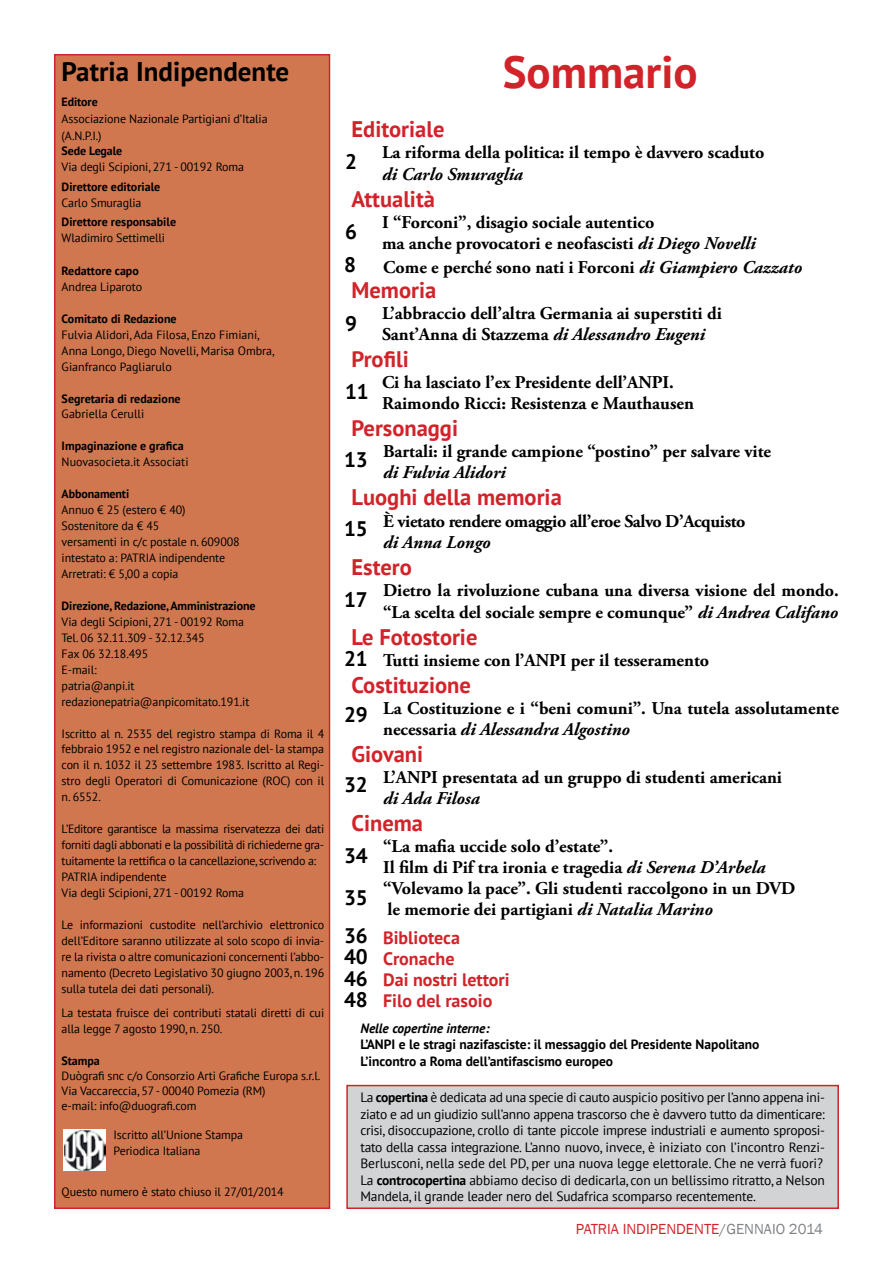
<style>
.page{position:relative;width:893px;height:1263px;background:#fff}
.page>*{position:absolute;margin:0;border:0;box-sizing:border-box;transform-origin:0 0}
.t1{font:700 45px "PT Sans";color:#d2232a}
.t2{font:700 27px "PT Sans";color:#000}
.t3{font:700 22.5px "PT Sans";color:#d2232a}
.t4{font:700 21px/21.1px "PT Sans";color:#000}
.t5{font:700 18px/21px "Adobe Garamond Pro";color:#000}
.t6{font:italic 700 18px "Adobe Garamond Pro";color:#000}
.t7{font:700 18px/21px "PT Sans";color:#d2232a}
.t8{font:700 18px "Adobe Garamond Pro";letter-spacing:-.02em;color:#000}
.t9{font:15px "Franklin Gothic";color:#d2232a}
.t10{font:13.5px/16.5px "PT Sans";letter-spacing:-.02em;color:#000}
.t11{font:700 13.5px/16.5px "PT Sans";color:#000}
.t12{font:italic 700 13.5px "PT Sans";color:#000}
.t13{font:12px/15.9px "PT Sans";letter-spacing:-.01em;color:#000}
.t14{font:700 12px "PT Sans";color:#000}
.s1{font-style:italic}
.s2{font-weight:700}
.s3{color:#808285}
</style>
<div class="page">
<div style="left:346px;top:1085px;width:493px;height:124px;background:#d1d3d4;border:2px solid #d2232a"></div>
<div style="left:54px;top:54px;width:276px;height:1155px;background:#d0774f;border:2px solid #d2232a"></div>
<img style="left:64px;top:1129px;width:41px;height:41px">
<h2 class="t2" style="left:62px;top:53px;width:229px">Patria Indipendente</h2>
<p class="t14" style="left:62px;top:94px;width:38px">Editore</p>
<p class="t13" style="left:62px;top:110px;width:207px;line-height:16.5px">Associazione Nazionale Partigiani d’Italia (A.N.P.I.)</p>
<p class="t14" style="left:62px;top:143px;width:62px">Sede Legale</p>
<p class="t13" style="left:62px;top:159px;width:184px">Via degli Scipioni, 271 - 00192 Roma</p>
<p class="t14" style="left:62px;top:179px;width:100px">Direttore editoriale</p>
<p class="t13" style="left:62px;top:194px;width:81px">Carlo Smuraglia</p>
<p class="t14" style="left:62px;top:214px;width:116px">Direttore responsabile</p>
<p class="t13" style="left:62px;top:230px;width:105px">Wladimiro Settimelli</p>
<p class="t14" style="left:62px;top:263px;width:79px">Redattore capo</p>
<p class="t13" style="left:62px;top:278px;width:82px">Andrea Liparoto</p>
<p class="t14" style="left:62px;top:311px;width:117px">Comitato di Redazione</p>
<p class="t13" style="left:62px;top:326px;width:214px">Fulvia Alidori, Ada Filosa, Enzo Fimiani,<br>Anna Longo, Diego Novelli, Marisa Ombra,<br>Gianfranco Pagliarulo</p>
<p class="t14" style="left:62px;top:390px;width:120px">Segretaria di redazione</p>
<p class="t13" style="left:62px;top:406px;width:84px">Gabriella Cerulli</p>
<p class="t14" style="left:62px;top:438px;width:124px">Impaginazione e grafica</p>
<p class="t13" style="left:62px;top:454px;width:128px">Nuovasocieta.it Associati</p>
<p class="t14" style="left:62px;top:486px;width:69px">Abbonamenti</p>
<p class="t13" style="left:62px;top:502px;width:180px">Annuo € 25 (estero € 40)<br>Sostenitore da € 45<br>versamenti in c/c postale n. 609008 intestato a: PATRIA indipendente<br>Arretrati: € 5,00 a copia</p>
<p class="t14" style="left:62px;top:598px;width:195px">Direzione, Redazione, Amministrazione</p>
<p class="t13" style="left:62px;top:613px;width:189px">Via degli Scipioni, 271 - 00192 Roma<br>Tel. 06 32.11.309 - 32.12.345<br>Fax 06 32.18.495<br>E-mail:<br>patria@anpi.it redazionepatria@anpicomitato.191.it</p>
<p class="t13" style="left:62px;top:725px;width:264px;text-align:justify">Iscritto al n. 2535 del registro stampa di Roma il 4 febbraio 1952 e nel registro nazionale del- la stampa con il n. 1032 il 23 settembre 1983. Iscritto al Regi&shy;stro degli Operatori di Comunicazione (ROC) con il n. 6552.</p>
<p class="t13" style="left:62px;top:821px;width:264px">L’Editore garantisce la massima riservatezza dei dati forniti dagli abbonati e la possibilità di richiederne gra&shy;tuitamente la rettifica o la cancellazione, scrivendo a:<br>PATRIA indipendente<br>Via degli Scipioni, 271 - 00192 Roma</p>
<p class="t13" style="left:62px;top:916px;width:264px;text-align:justify">Le informazioni custodite nell’archivio elettronico dell’Editore saranno utilizzate al solo scopo di invia&shy;re la rivista o altre comunicazioni concernenti l’abbo&shy;namento (Decreto Legislativo 30 giugno 2003, n. 196 sulla tutela dei dati personali).</p>
<p class="t13" style="left:62px;top:1004px;width:264px">La testata fruisce dei contributi statali diretti di cui alla legge 7 agosto 1990, n. 250.</p>
<p class="t14" style="left:62px;top:1052px;width:39px">Stampa</p>
<p class="t13" style="left:62px;top:1068px;width:260px;line-height:15px">Duògrafi snc c/o Consorzio Arti Grafiche Europa s.r.l.<br>Via Vaccareccia, 57 - 00040 Pomezia (RM)<br>e-mail: info@duografi.com</p>
<p class="t13" style="left:114px;top:1127px;width:131px">Iscritto all’Unione Stampa<br>Periodica Italiana</p>
<p class="t13" style="left:62px;top:1183px;width:224px">Questo numero è stato chiuso il 27/01/2014</p>
<h1 class="t1" style="left:503px;top:42px;width:196px">Sommario</h1>
<h3 class="t3" style="left:351px;top:114px;width:94px">Editoriale</h3>
<h3 class="t5" style="left:382px;top:142px;width:384px">La riforma della politica: il tempo è davvero scaduto</h3>
<h3 class="t6" style="left:382px;top:164px;width:142px">di Carlo Smuraglia</h3>
<h3 class="t3" style="left:351px;top:184px;width:85px">Attualità</h3>
<h3 class="t5" style="left:382px;top:212px;width:375px">I “Forconi”, disagio sociale autentico<br>ma anche provocatori e neofascisti <span class="s1">di Diego Novelli</span></h3>
<h3 class="t5" style="left:383px;top:257px;width:420px">Come e perché sono nati i Forconi <span class="s1">di Giampiero Cazzato</span></h3>
<h3 class="t3" style="left:351px;top:275px;width:86px">Memoria</h3>
<h3 class="t5" style="left:382px;top:303px;width:341px">L’abbraccio dell’altra Germania ai superstiti di<br>Sant’Anna di Stazzema <span class="s1">di Alessandro Eugeni</span></h3>
<h3 class="t3" style="left:351px;top:344px;width:59px">Profili</h3>
<h3 class="t5" style="left:382px;top:372px;width:313px">Ci ha lasciato l’ex Presidente dell’ANPI.<br>Raimondo Ricci: Resistenza e Mauthausen</h3>
<h3 class="t3" style="left:351px;top:413px;width:108px">Personaggi</h3>
<h3 class="t5" style="left:383px;top:441px;width:389px">Bartali: il grande campione “postino” per salvare vite</h3>
<h3 class="t6" style="left:383px;top:462px;width:124px">di Fulvia Alidori</h3>
<h3 class="t3" style="left:351px;top:482px;width:212px">Luoghi della memoria</h3>
<h3 class="t8" style="left:383px;top:511px;width:364px">È vietato rendere omaggio all’eroe Salvo D’Acquisto</h3>
<h3 class="t6" style="left:383px;top:532px;width:109px">di Anna Longo</h3>
<h3 class="t3" style="left:351px;top:552px;width:62px">Estero</h3>
<h3 class="t5" style="left:383px;top:580px;width:457px;line-height:21.6px">Dietro la rivoluzione cubana una diversa visione del mondo. “La scelta del sociale sempre e comunque” <span class="s1">di Andrea Califano</span></h3>
<h3 class="t3" style="left:351px;top:622px;width:127px">Le Fotostorie</h3>
<h3 class="t5" style="left:383px;top:650px;width:328px">Tutti insieme con l’ANPI per il tesseramento</h3>
<h3 class="t3" style="left:351px;top:670px;width:121px">Costituzione</h3>
<h3 class="t5" style="left:383px;top:698px;width:457px">La Costituzione e i “beni comuni”. Una tutela assolutamente necessaria <span class="s1">di Alessandra Algostino</span></h3>
<h3 class="t3" style="left:351px;top:739px;width:73px">Giovani</h3>
<h3 class="t5" style="left:383px;top:767px;width:400px">L’ANPI presentata ad un gruppo di studenti americani</h3>
<h3 class="t6" style="left:383px;top:788px;width:98px">di Ada Filosa</h3>
<h3 class="t3" style="left:351px;top:808px;width:73px">Cinema</h3>
<h3 class="t5" style="left:383px;top:836px;width:414px">“La mafia uccide solo d’estate”.<br>Il film di Pif tra ironia e tragedia <span class="s1">di Serena D’Arbela </span>“Volevamo la pace”. Gli studenti raccolgono in un DVD le memorie dei partigiani <span class="s1">di Natalia Marino</span></h3>
<h3 class="t7" style="left:383px;top:926px;width:128px">Biblioteca<br>Cronache<br>Dai nostri lettori<br>Filo del rasoio</h3>
<h3 class="t4" style="left:345px;top:150px;width:13px">2</h3>
<h3 class="t4" style="left:345px;top:220px;width:13px">6</h3>
<h3 class="t4" style="left:344px;top:253px;width:13px">8</h3>
<h3 class="t4" style="left:345px;top:312px;width:13px">9</h3>
<h3 class="t4" style="left:345px;top:380px;width:25px">11</h3>
<h3 class="t4" style="left:344px;top:449px;width:25px">13</h3>
<h3 class="t4" style="left:344px;top:517px;width:25px">15</h3>
<h3 class="t4" style="left:344px;top:588px;width:25px">17</h3>
<h3 class="t4" style="left:344px;top:647px;width:25px">21</h3>
<h3 class="t4" style="left:344px;top:704px;width:25px">29</h3>
<h3 class="t4" style="left:344px;top:774px;width:25px">32</h3>
<h3 class="t4" style="left:344px;top:834px;width:25px;line-height:42px">34<br>35</h3>
<h3 class="t4" style="left:344px;top:925px;width:25px;text-align:justify">36<br>40<br>46<br>48</h3>
<p class="t12" style="left:360px;top:1019px;width:131px">Nelle copertine interne:</p>
<p class="t11" style="left:360px;top:1036px;width:400px">L’ANPI e le stragi nazifasciste: il messaggio del Presidente Napolitano<br>L’incontro a Roma dell’antifascismo europeo</p>
<p class="t10" style="left:360px;top:1089px;width:466px">La <span class="s2">copertina</span> è dedicata ad una specie di cauto auspicio positivo per l’anno appena ini&shy;ziato e ad un giudizio sull’anno appena trascorso che è davvero tutto da dimenticare: crisi, disoccupazione, crollo di tante piccole imprese industriali e aumento sproposi&shy;tato della cassa integrazione. L’anno nuovo, invece, è iniziato con l’incontro Renzi-Berlusconi, nella sede del PD, per una nuova legge elettorale. Che ne verrà fuori?<br>La <span class="s2">controcopertina</span> abbiamo deciso di dedicarla, con un bellissimo ritratto, a Nelson Mandela, il grande leader nero del Sudafrica scomparso recentemente.</p>
<p class="t9" style="left:576px;top:1219px;width:249px">PATRIA INDIPENDENTE<span class="s3">/GENNAIO 2014</span></p>
</div>
